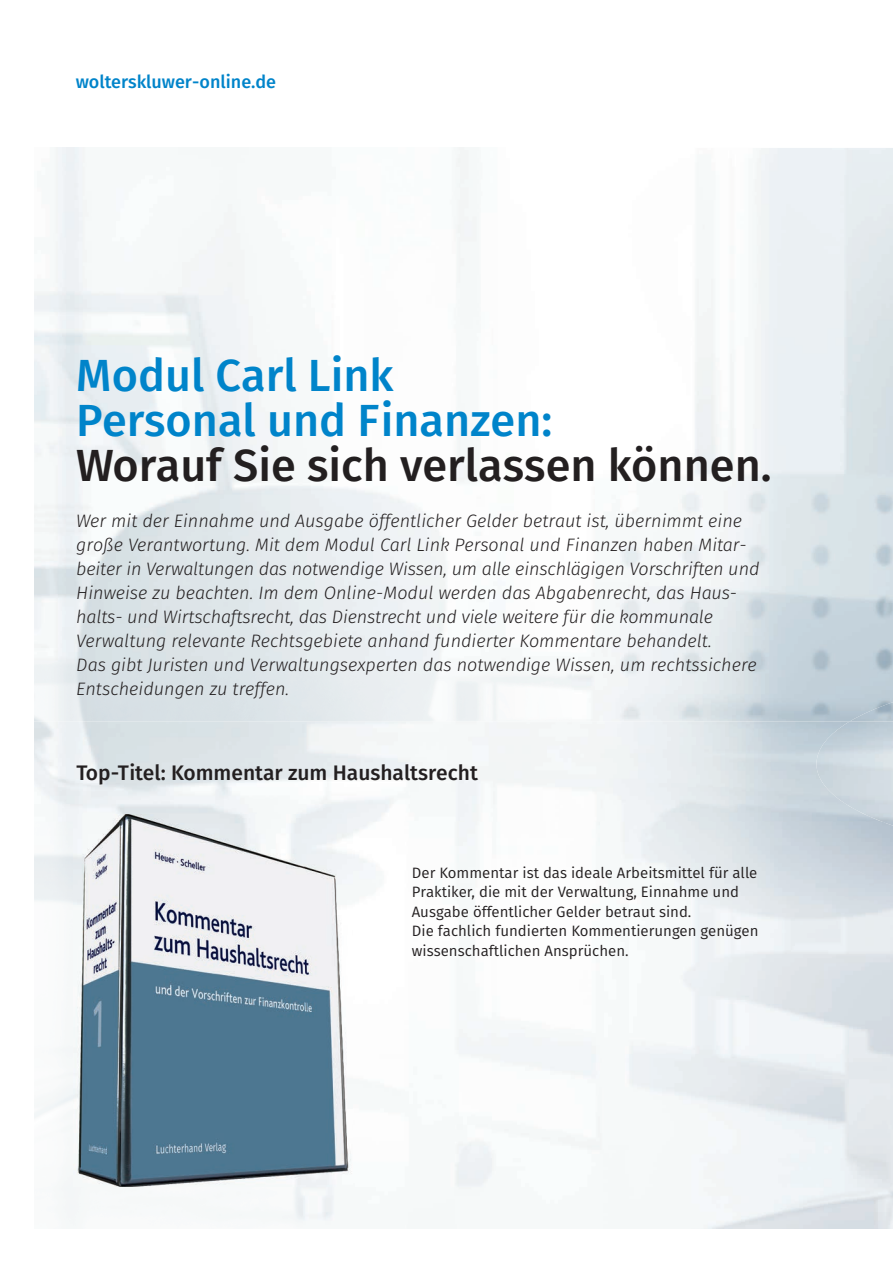
<style>
.page{position:relative;width:893px;height:1263px;background:#fff}
.page>*{position:absolute;margin:0;border:0;box-sizing:border-box;transform-origin:0 0}
.t1{font:500 45px/45px "Fira Sans";color:#0084ca}
.t2{font:500 45px "Fira Sans";color:#231f20}
.t3{font:500 21px "Fira Sans";color:#231f20}
.t4{font:italic 300 18px/24px "Fira Sans";color:#231f20}
.t5{font:500 18px "Fira Sans";color:#0084ca}
.t6{font:15px/19.5px "Fira Sans";color:#231f20}
</style>
<div class="page">
<img style="left:850px;top:702px;width:43px;height:19px">
<img style="left:816px;top:721px;width:77px;height:105px">
<img style="left:73px;top:814px;width:280px;height:373px">
<p class="t5" style="left:76px;top:68px;width:202px">wolterskluwer-online.de</p>
<h1 class="t1" style="left:76px;top:350px;width:477px">Modul Carl Link<br>Personal und Finanzen:</h1>
<h1 class="t2" style="left:76px;top:429px;width:697px">Worauf Sie sich verlassen können.</h1>
<p class="t4" style="left:76px;top:509px;width:685px">Wer mit der Einnahme und Ausgabe öffentlicher Gelder betraut ist, übernimmt eine große Verantwortung. Mit dem Modul Carl Link Personal und Finanzen haben Mitar&shy;beiter in Verwaltungen das notwendige Wissen, um alle einschlägigen Vorschriften und Hinweise zu beachten. Im dem Online-Modul werden das Abgabenrecht, das Haus&shy;halts- und Wirtschaftsrecht, das Dienstrecht und viele weitere für die kommunale Verwaltung relevante Rechtsgebiete anhand fundierter Kommentare behandelt.<br>Das gibt Juristen und Verwaltungsexperten das notwendige Wissen, um rechtssichere Entscheidungen zu treffen.</p>
<p class="t3" style="left:77px;top:755px;width:403px">Top-Titel: Kommentar zum Haushaltsrecht</p>
<p class="t6" style="left:412px;top:862px;width:348px">Der Kommentar ist das ideale Arbeitsmittel für alle Praktiker, die mit der Verwaltung, Einnahme und Ausgabe öffentlicher Gelder betraut sind.<br>Die fachlich fundierten Kommentierungen genügen wissenschaftlichen Ansprüchen.</p>
</div>
